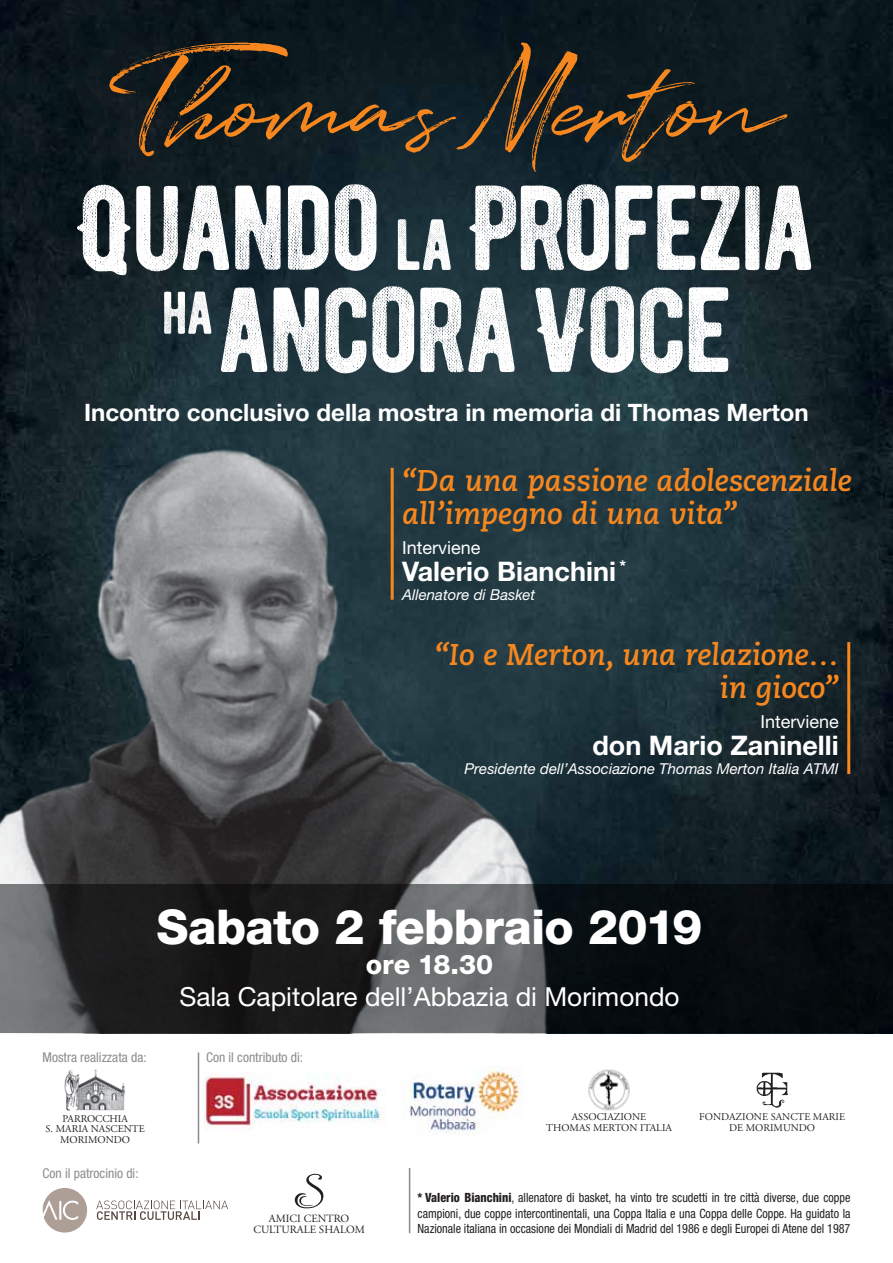
<style>
.page{position:relative;width:893px;height:1263px;background:#fff}
.page>*{position:absolute;margin:0;border:0;box-sizing:border-box;transform-origin:0 0}
.t1{font:120px/102px "BERNIER Distressed";letter-spacing:-.035em;color:#fff;text-align:center}
.t2{font:100.5px "Quentin";color:#f6871f}
.t3{font:800 48px "Helvetica Neue LT Std";letter-spacing:-.015em;color:#fff}
.t4{font:italic 700 30px/33px "Caecilia LT Std";color:#f6871f}
.t5{font:700 27px "Helvetica Neue LT Std";color:#fff}
.t6{font:800 27px "Helvetica Neue LT Std";color:#fff}
.t7{font:26.25px "Helvetica Neue LT Std";color:#fff}
.t8{font:700 24px "Helvetica Neue LT Std";color:#fff}
.t9{font:18px "Helvetica Neue LT Std";color:#fff}
.t10{font:italic 15px "Helvetica Neue LT Std";color:#fff}
.t11{font:condensed 13.5px "Helvetica Neue LT Std";color:#8a8c8e}
.t12{font:condensed 12.75px/15.3px "Helvetica Neue LT Std";color:#231f20;text-align:justify;scale:.95 1}
.t13{font:10.95px/11.2px "Adobe Garamond Pro";color:#231f20;text-align:center}
.t14{font:10.35px/10.6px "Adobe Garamond Pro";color:#231f20;text-align:center}
.s1{font-size:160.8px}
.s2{font-size:130.65px}
.s3{font-size:72px}
.s4{font-weight:800}
</style>
<div class="page">
<img style="left:0;top:0;width:893px;height:884px">
<img style="left:64px;top:1069px;width:62px;height:42px">
<img style="left:203px;top:1074px;width:182px;height:56px">
<img style="left:408px;top:1066px;width:114px;height:68px">
<img style="left:588px;top:1069px;width:42px;height:42px">
<img style="left:757px;top:1072px;width:30px;height:35px">
<svg style="left:96px;top:1200px;width:132px;height:20px"></svg>
<svg style="left:43px;top:1188px;width:44px;height:44px"></svg>
<svg style="left:294px;top:1173px;width:30px;height:36px"></svg>
<img style="left:0;top:401px;width:566px;height:483px">
<svg style="left:0;top:884px;width:893px;height:149px;background:#272a2c"></svg>
<hr style="left:391px;top:468px;width:3px;height:132px;background:#f6871f">
<hr style="left:847px;top:642px;width:3px;height:132px;background:#f6871f">
<hr style="left:198px;top:1052px;width:1px;height:91px;background:#8a8c8e">
<hr style="left:409px;top:1168px;width:1px;height:65px;background:#8a8c8e">
<h2 class="t2" style="left:111px;top:42px;width:672px"><span class="s1">T</span>homas <span class="s2">M</span>erton</h2>
<h1 class="t1" style="left:77px;top:175px;width:741px">QUANDO <span class="s3">LA</span> PROFEZIA<br><sup>HA</sup>ANCORAVOCE</h1>
<h3 class="t8" style="left:84px;top:398px;width:726px">Incontro conclusivo della mostra in memoria di Thomas Merton</h3>
<h3 class="t4" style="left:402px;top:464px;width:451px">“Da una passione adolescenziale all’impegno di una vita”</h3>
<h3 class="t9" style="left:402px;top:537px;width:80px">Interviene</h3>
<h3 class="t5" style="left:402px;top:555px;width:225px">Valerio Bianchini <sup>*</sup></h3>
<p class="t10" style="left:402px;top:585px;width:135px">Allenatore di Basket</p>
<h3 class="t4" style="left:435px;top:639px;width:407px;text-align:right">“Io e Merton, una relazione… in gioco”</h3>
<h3 class="t9" style="left:760px;top:711px;width:80px">Interviene</h3>
<h3 class="t5" style="left:592px;top:729px;width:248px">don Mario Zaninelli</h3>
<p class="t10" style="left:464px;top:760px;width:376px">Presidente dell’Associazione Thomas Merton Italia ATMI</p>
<h3 class="t3" style="left:156px;top:899px;width:548px">Sabato 2 febbraio 2019</h3>
<h3 class="t6" style="left:366px;top:949px;width:129px">ore 18.30</h3>
<h3 class="t7" style="left:179px;top:981px;width:502px">Sala Capitolare dell’Abbazia di Morimondo</h3>
<p class="t11" style="left:43px;top:1049px;width:106px">Mostra realizzata da:</p>
<p class="t11" style="left:206px;top:1049px;width:98px">Con il contributo di:</p>
<p class="t14" style="left:46px;top:1113px;width:101px">PARROCCHIA<br>S. MARIA NASCENTE<br>MORIMONDO</p>
<p class="t14" style="left:546px;top:1112px;width:127px">ASSOCIAZIONE<br>THOMAS MERTON ITALIA</p>
<p class="t14" style="left:699px;top:1112px;width:147px">FONDAZIONE SANCTE MARIE<br>DE MORIMUNDO</p>
<p class="t11" style="left:43px;top:1165px;width:98px">Con il patrocinio di:</p>
<p class="t13" style="left:253px;top:1213px;width:113px">AMICI CENTRO<br>CULTURALE SHALOM</p>
<p class="t12" style="left:418px;top:1190px;width:457px"><span class="s4">* Valerio Bianchini</span>, allenatore di basket, ha vinto tre scudetti in tre città diverse, due coppe campioni, due coppe intercontinentali, una Coppa Italia e una Coppa delle Coppe. Ha guidato la Nazionale italiana in occasione dei Mondiali di Madrid del 1986 e degli Europei di Atene del 1987</p>
</div>
